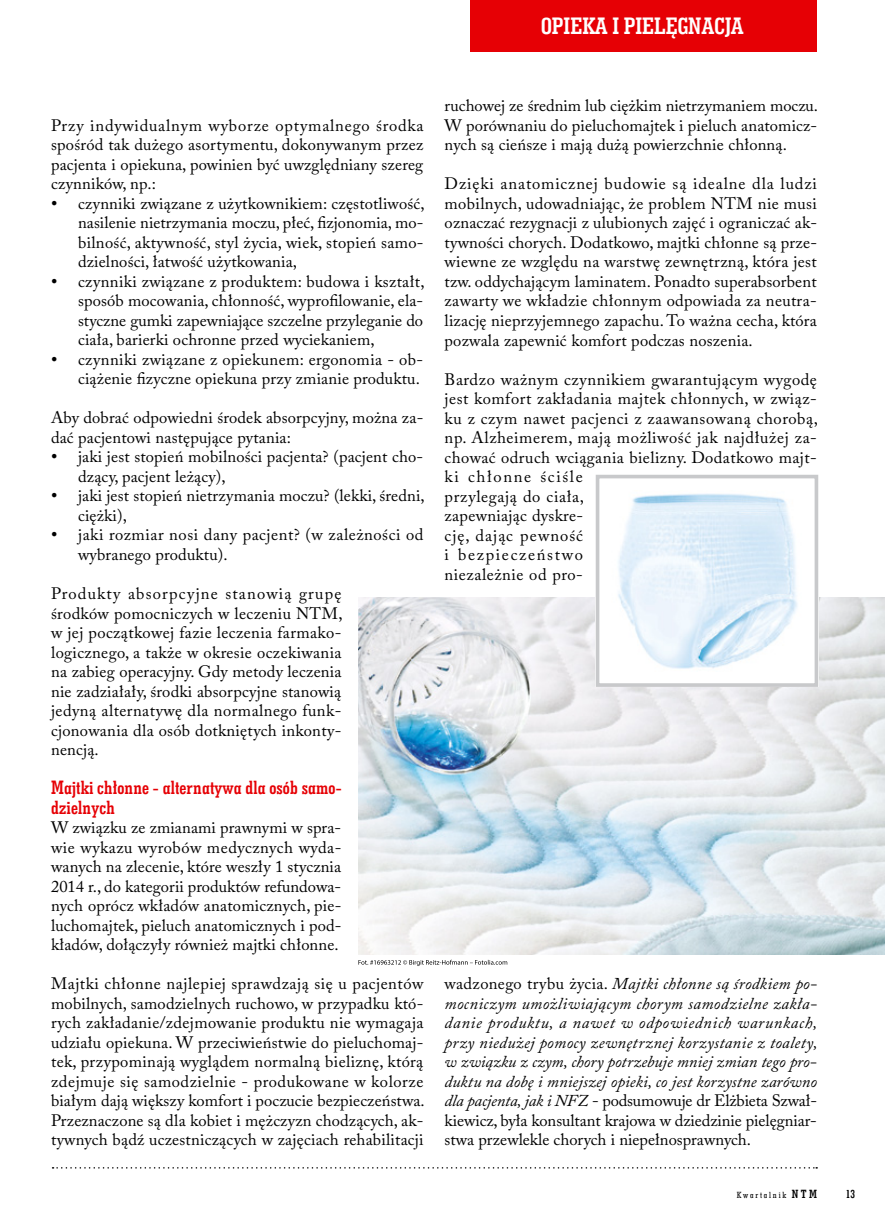
<style>
.page{position:relative;width:885px;height:1225px;background:#fff}
.page>*{position:absolute;margin:0;border:0;box-sizing:border-box;transform-origin:0 0}
.t1{font:24px "Geo Slab 703 Bd Cn EU Normal";color:#fff}
.t2{font:19.5px/19.5px "Geo Slab 703 Bd Cn EU Normal";letter-spacing:.005em;color:#e60005}
.t3{font:16.5px/19.5px "Adobe Caslon Pro";letter-spacing:.015em;color:#000;text-align:justify}
.t4{font:italic 16.5px/19.5px "Adobe Caslon Pro";letter-spacing:.01em;color:#000;text-align:justify}
.t5{font:16.5px/19.5px "Adobe Caslon Pro";letter-spacing:.035em;color:#000}
.t6{font:12px "Geo Slab 703 Bd Cn EU Normal";color:#000}
.t7{font:9px "Geo Slab 703 Md Cn EU Normal";letter-spacing:.2em;color:#000}
.s1{font-family:"Times New Roman";font-size:18px}
.s2{font-style:normal}
.s3{font-family:"Geo Slab 703 Bd Cn EU Normal";font-size:12px}
</style>
<div class="page">
<svg style="left:53px;top:1167px;width:764px;height:1px"></svg>
<div style="left:470px;top:0;width:346px;height:51px;background:#e60005"></div>
<img style="left:358px;top:597px;width:526px;height:358px">
<img style="left:600px;top:493px;width:213px;height:189px">
<div style="left:595px;top:475px;width:223px;height:212px;border:4px solid #c8c9cb"></div>
<svg style="left:358px;top:959px;width:149px;height:7px"></svg>
<h1 class="t1" style="left:541px;top:11px;width:204px">OPIEKA I PIELĘGNACJA</h1>
<p class="t3" style="left:51px;top:115px;width:374px">Przy indywidualnym wyborze optymalnego środka spośród tak dużego asortymentu, dokonywanym przez pacjenta i opiekuna, powinien być uwzględniany szereg czynników, np.:</p>
<p class="t3" style="left:78px;top:193px;width:348px;text-indent:-27px"><span class="s1">•</span> czynniki związane z użytkownikiem: częstotliwość, nasilenie nietrzymania moczu, płeć, fizjonomia, mo&shy;bilność, aktywność, styl życia, wiek, stopień samo&shy;dzielności, łatwość użytkowania,</p>
<p class="t3" style="left:78px;top:271px;width:348px;text-indent:-27px"><span class="s1">•</span> czynniki związane z produktem: budowa i kształt, sposób mocowania, chłonność, wyprofilowanie, ela&shy;styczne gumki zapewniające szczelne przyleganie do ciała, barierki ochronne przed wyciekaniem,</p>
<p class="t3" style="left:51px;top:349px;width:373px;text-align:right"><span class="s1">•</span> czynniki związane z opiekunem: ergonomia - ob&shy;ciążenie fizyczne opiekuna przy zmianie produktu.</p>
<p class="t3" style="left:51px;top:408px;width:374px">Aby dobrać odpowiedni środek absorpcyjny, można za&shy;dać pacjentowi następujące pytania:</p>
<p class="t3" style="left:78px;top:447px;width:346px;text-indent:-27px"><span class="s1">•</span> jaki jest stopień mobilności pacjenta? (pacjent cho&shy;dzący, pacjent leżący),</p>
<p class="t3" style="left:78px;top:486px;width:348px;text-indent:-27px"><span class="s1">•</span> jaki jest stopień nietrzymania moczu? (lekki, średni, ciężki),</p>
<p class="t5" style="left:78px;top:525px;width:347px;text-indent:-27px"><span class="s1">•</span> jaki rozmiar nosi dany pacjent? (w zależności od wybranego produktu).</p>
<p class="t3" style="left:51px;top:583px;width:293px">Produkty absorpcyjne stanowią grupę środków pomocniczych w leczeniu NTM, w jej początkowej fazie leczenia farmako&shy;logicznego, a także w okresie oczekiwania na zabieg operacyjny. Gdy metody leczenia nie zadziałały, środki absorpcyjne stanowią jedyną alternatywę dla normalnego funk&shy;cjonowania dla osób dotkniętych inkonty&shy;nencją.</p>
<p class="t2" style="left:51px;top:777px;width:292px">Majtki chłonne - alternatywa dla osób samo&shy;dzielnych</p>
<p class="t3" style="left:51px;top:817px;width:292px">W związku ze zmianami prawnymi w spra&shy;wie wykazu wyrobów medycznych wyda&shy;wanych na zlecenie, które weszły 1 stycznia 2014 r., do kategorii produktów refundowa&shy;nych oprócz wkładów anatomicznych, pie&shy;luchomajtek, pieluch anatomicznych i pod&shy;kładów, dołączyły również majtki chłonne.</p>
<p class="t3" style="left:51px;top:973px;width:375px">Majtki chłonne najlepiej sprawdzają się u pacjentów mobilnych, samodzielnych ruchowo, w przypadku któ&shy;rych zakładanie/zdejmowanie produktu nie wymagaja udziału opiekuna. W przeciwieństwie do pieluchomaj&shy;tek, przypominają wyglądem normalną bieliznę, którą zdejmuje się samodzielnie - produkowane w kolorze białym dają większy komfort i poczucie bezpieczeństwa.<br>Przeznaczone są dla kobiet i mężczyzn chodzących, ak&shy;tywnych bądź uczestniczących w zajęciach rehabilitacji</p>
<p class="t3" style="left:444px;top:96px;width:375px">ruchowej ze średnim lub ciężkim nietrzymaniem moczu.<br>W porównaniu do pieluchomajtek i pieluch anatomicz&shy;nych są cieńsze i mają dużą powierzchnie chłonną.</p>
<p class="t3" style="left:444px;top:174px;width:374px">Dzięki anatomicznej budowie są idealne dla ludzi mobilnych, udowadniając, że problem NTM nie musi oznaczać rezygnacji z ulubionych zajęć i ograniczać ak&shy;tywności chorych. Dodatkowo, majtki chłonne są prze&shy;wiewne ze względu na warstwę zewnętrzną, która jest tzw. oddychającym laminatem. Ponadto superabsorbent zawarty we wkładzie chłonnym odpowiada za neutra&shy;lizację nieprzyjemnego zapachu. To ważna cecha, która pozwala zapewnić komfort podczas noszenia.</p>
<p class="t5" style="left:444px;top:369px;width:375px">Bardzo ważnym czynnikiem gwarantującym wygodę jest komfort zakładania majtek chłonnych, w związ&shy;ku z czym nawet pacjenci z zaawansowaną chorobą, np. Alzheimerem, mają możliwość jak najdłużej za&shy;chować odruch wciągania bielizny. Dodatkowo majt&shy;ki chłonne ściśle<br>przylegają do ciała,<br>zapewniając dyskre-<br>cję, dając pewność<br>i bezpieczeństwo<br>niezależnie od pro-</p>
<p class="t4" style="left:444px;top:973px;width:374px"><span class="s2">wadzonego trybu życia.</span> Majtki chłonne są środkiem po&shy;mocniczym umożliwiającym chorym samodzielne zakła&shy;danie produktu, a nawet w odpowiednich warunkach, przy niedużej pomocy zewnętrznej korzystanie z toalety, w związku z czym, chory potrzebuje mniej zmian tego pro&shy;duktu na dobę i mniejszej opieki, co jest korzystne zarówno dla pacjenta, jak i NFZ <span class="s2">- podsumowuje dr Elżbieta Szwał&shy;kiewicz, była konsultant krajowa w dziedzinie pielęgniar&shy;stwa przewlekle chorych i niepełnosprawnych.</span></p>
<p class="t7" style="left:736px;top:1189px;width:82px">Kwartalnik <span class="s3">NTM</span></p>
<p class="t6" style="left:845px;top:1186px;width:11px">13</p>
</div>
